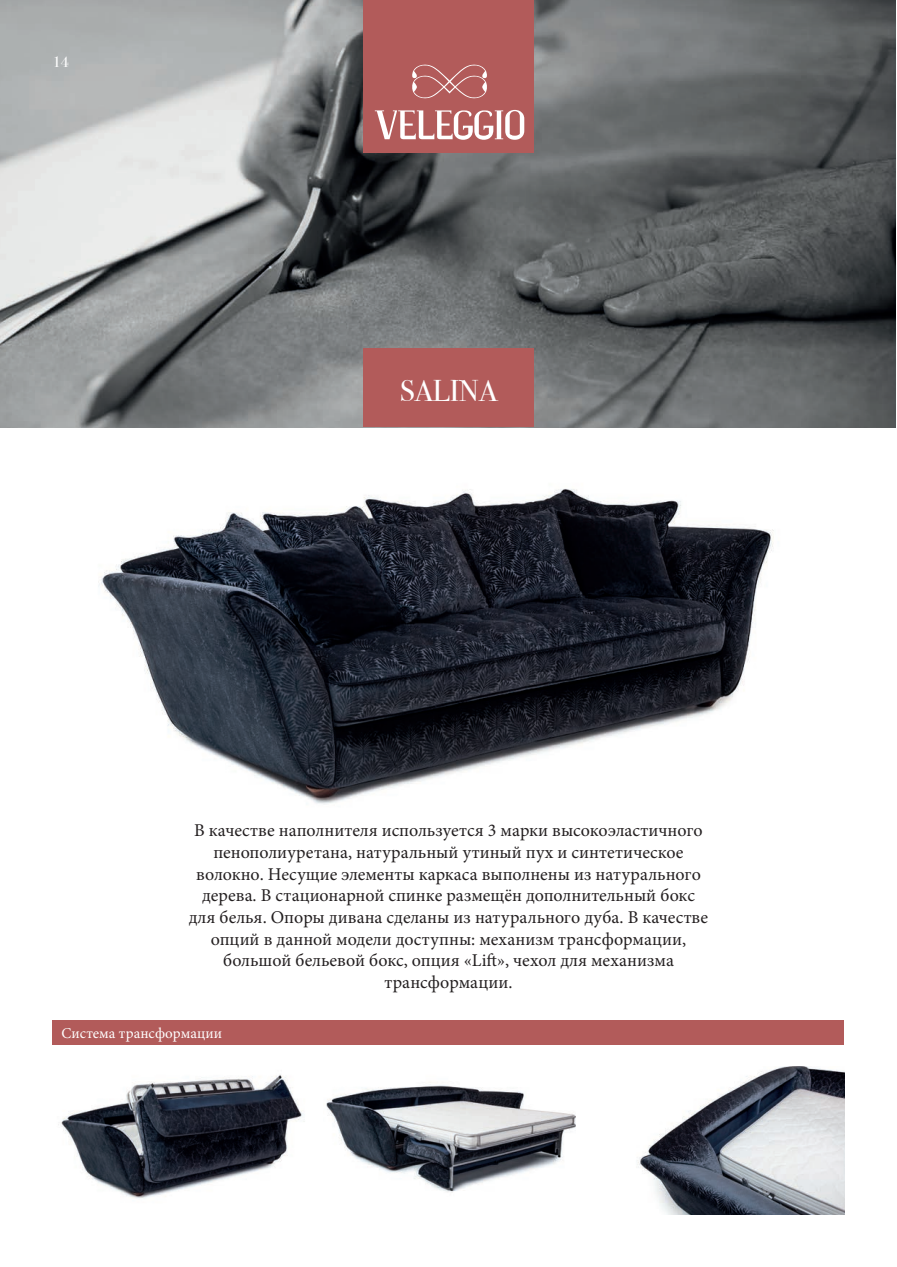
<style>
.page{position:relative;width:897px;height:1267px;background:#fff}
.page>*{position:absolute;margin:0;border:0;box-sizing:border-box;transform-origin:0 0}
.t1{font:30px "Bodoni Svty Two ITCTT";color:#fff}
.t2{font:18px/21.6px "Minion Pro";color:#231f20;text-align:center}
.t3{font:15px "Minion Pro";color:#fff}
.t4{font:15px "Bodoni Svty Two ITCTT";color:#fff}
</style>
<div class="page">
<div style="left:52px;top:1020px;width:792px;height:25px;background:#b25b5a"></div>
<img style="left:58px;top:1074px;width:247px;height:125px">
<img style="left:326px;top:1082px;width:249px;height:111px">
<img style="left:637px;top:1066px;width:207px;height:148px">
<img style="left:98px;top:489px;width:676px;height:315px">
<img style="left:0;top:0;width:895px;height:427px">
<div style="left:363px;top:0;width:170px;height:153px;background:#b25b5a"></div>
<div style="left:363px;top:348px;width:170px;height:79px;background:#b25b5a"></div>
<svg style="left:375px;top:110px;width:149px;height:30px"></svg>
<svg style="left:412px;top:64px;width:75px;height:35px"></svg>
<p class="t4" style="left:53px;top:49px;width:17px">14</p>
<h1 class="t1" style="left:400px;top:366px;width:99px">SALINA</h1>
<p class="t2" style="left:189px;top:820px;width:521px">В качестве наполнителя используется 3 марки высокоэластичного пенополиуретана, натуральный утиный пух и синтетическое волокно. Несущие элементы каркаса выполнены из натурального дерева. В стационарной спинке размещён дополнительный бокс для белья. Опоры дивана сделаны из натурального дуба. В качестве опций в данной модели доступны: механизм трансформации, большой бельевой бокс, опция «Lift», чехол для механизма трансформации.</p>
<p class="t3" style="left:61px;top:1022px;width:162px">Система трансформации</p>
</div>
